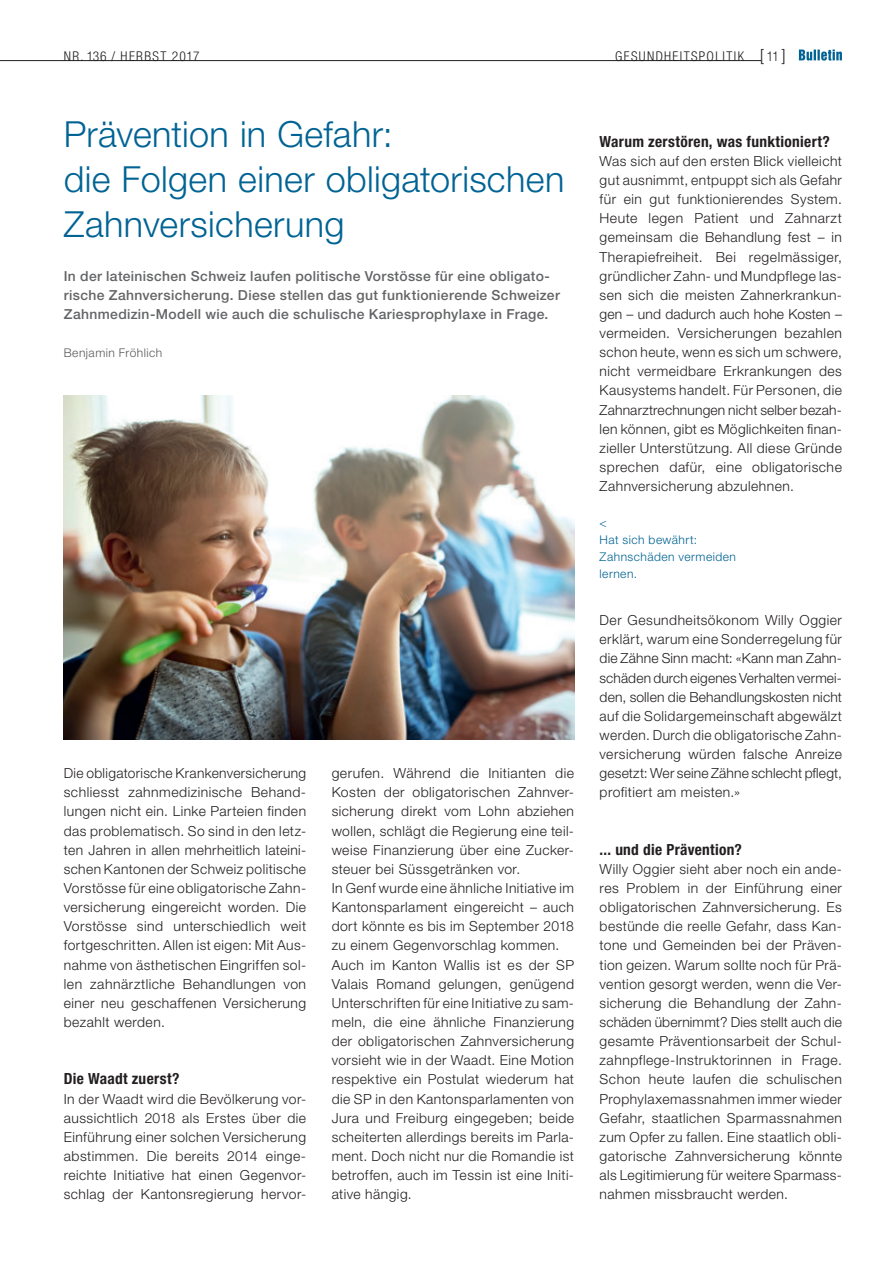
<style>
.page{position:relative;width:893px;height:1263px;background:#fff}
.page>*{position:absolute;margin:0;border:0;box-sizing:border-box;transform-origin:0 0}
.t1{font:300 36px/45px "Helvetica Neue LT Std";letter-spacing:.01em;color:#006394}
.t2{font:700 condensed 15.3px "Helvetica Neue LT Std";letter-spacing:.02em;color:#231f20}
.t3{font:300 13.8px/19.2px "Helvetica Neue LT Std";letter-spacing:.035em;color:#231f20;text-align:justify}
.t4{font:500 13.8px/19.2px "Helvetica Neue LT Std";letter-spacing:.025em;color:#636466}
.t5{font:300 condensed 13.5px "Helvetica Neue LT Std";letter-spacing:.1em;color:#231f20}
.t6{font:300 12px/17px "Helvetica Neue LT Std";letter-spacing:.04em;color:#006394}
.t7{font:300 12px "Helvetica Neue LT Std";letter-spacing:.04em;color:#58595b}
.s1{font-size:16.8px}
</style>
<div class="page">
<hr style="left:0;top:60px;width:761px;height:1px;background:#231f20">
<svg style="left:799px;top:50px;width:43px;height:11px"></svg>
<img style="left:64px;top:395px;width:510px;height:345px">
<p class="t5" style="left:64px;top:48px;width:137px">NR. 136 / HERBST 2017</p>
<p class="t5" style="left:615px;top:48px;width:172px">GESUNDHEITSPOLITIK <span class="s1">[</span>11<span class="s1">]</span></p>
<h1 class="t1" style="left:64px;top:111px;width:502px">Prävention in Gefahr:<br>die Folgen einer obligatorischen<br>Zahnversicherung</h1>
<p class="t4" style="left:64px;top:266px;width:498px">In der lateinischen Schweiz laufen politische Vorstösse für eine obligato&shy;rische Zahnversicherung. Diese stellen das gut funktionierende Schweizer<br>Zahnmedizin-Modell wie auch die schulische Kariesprophylaxe in Frage.</p>
<p class="t7" style="left:64px;top:346px;width:100px">Benjamin Fröhlich</p>
<p class="t3" style="left:64px;top:763px;width:244px">Die obligatorische Krankenversicherung schliesst zahnmedizinische Behand&shy;lungen nicht ein. Linke Parteien finden das problematisch. So sind in den letz&shy;ten Jahren in allen mehrheitlich lateini&shy;schen Kantonen der Schweiz politische Vorstösse für eine obligatorische Zahn&shy;versicherung eingereicht worden. Die Vorstösse sind unterschiedlich weit fortgeschritten. Allen ist eigen: Mit Aus&shy;nahme von ästhetischen Eingriffen sol&shy;len zahnärztliche Behandlungen von einer neu geschaffenen Versicherung bezahlt werden.</p>
<p class="t2" style="left:64px;top:1070px;width:117px">Die Waadt zuerst?</p>
<p class="t3" style="left:64px;top:1089px;width:244px">In der Waadt wird die Bevölkerung vor&shy;aussichtlich 2018 als Erstes über die Einführung einer solchen Versicherung abstimmen. Die bereits 2014 einge&shy;reichte Initiative hat einen Gegenvor&shy;schlag der Kantonsregierung hervor-</p>
<p class="t3" style="left:332px;top:763px;width:244px;text-align:left">gerufen. Während die Initianten die Kosten der obligatorischen Zahnver&shy;sicherung direkt vom Lohn abziehen wollen, schlägt die Regierung eine teil&shy;weise Finanzierung über eine Zucker&shy;steuer bei Süssgetränken vor.<br>In Genf wurde eine ähnliche Initiative im Kantonsparlament eingereicht – auch dort könnte es bis im September 2018 zu einem Gegenvorschlag kommen.<br>Auch im Kanton Wallis ist es der SP Valais Romand gelungen, genügend Unterschriften für eine Initiative zu sam&shy;meln, die eine ähnliche Finanzierung der obligatorischen Zahnversicherung vorsieht wie in der Waadt. Eine Motion respektive ein Postulat wiederum hat die SP in den Kantonsparlamenten von Jura und Freiburg eingegeben; beide scheiterten allerdings bereits im Parla&shy;ment. Doch nicht nur die Romandie ist betroffen, auch im Tessin ist eine Initi&shy;ative hängig.</p>
<p class="t2" style="left:600px;top:132px;width:232px">Warum zerstören, was funktioniert?</p>
<p class="t3" style="left:600px;top:151px;width:244px">Was sich auf den ersten Blick vielleicht gut ausnimmt, entpuppt sich als Gefahr für ein gut funktionierendes System.<br>Heute legen Patient und Zahnarzt gemeinsam die Behandlung fest – in Therapiefreiheit. Bei regelmässiger, gründlicher Zahn- und Mundpflege las&shy;sen sich die meisten Zahnerkrankun&shy;gen – und dadurch auch hohe Kosten – vermeiden. Versicherungen bezahlen schon heute, wenn es sich um schwere, nicht vermeidbare Erkrankungen des Kausystems handelt. Für Personen, die Zahnarztrechnungen nicht selber bezah&shy;len können, gibt es Möglichkeiten finan&shy;zieller Unterstützung. All diese Gründe sprechen dafür, eine obligatorische Zahnversicherung abzulehnen.</p>
<p class="t6" style="left:600px;top:513px;width:138px">&lt;<br>Hat sich bewährt:<br>Zahnschäden vermeiden lernen.</p>
<p class="t3" style="left:600px;top:610px;width:244px">Der Gesundheitsökonom Willy Oggier erklärt, warum eine Sonderregelung für die Zähne Sinn macht: «Kann man Zahn&shy;schäden durch eigenes Verhalten vermei&shy;den, sollen die Behandlungskosten nicht auf die Solidargemeinschaft abgewälzt werden. Durch die obligatorische Zahn&shy;versicherung würden falsche Anreize gesetzt: Wer seine Zähne schlecht pflegt, profitiert am meisten.»</p>
<p class="t2" style="left:600px;top:840px;width:144px">... und die Prävention?</p>
<p class="t3" style="left:600px;top:859px;width:244px">Willy Oggier sieht aber noch ein ande&shy;res Problem in der Einführung einer obligatorischen Zahnversicherung. Es bestünde die reelle Gefahr, dass Kan&shy;tone und Gemeinden bei der Präven&shy;tion geizen. Warum sollte noch für Prä&shy;vention gesorgt werden, wenn die Ver&shy;sicherung die Behandlung der Zahn&shy;schäden übernimmt? Dies stellt auch die gesamte Präventionsarbeit der Schul&shy;zahnpflege-Instruktorinnen in Frage.<br>Schon heute laufen die schulischen Prophylaxemassnahmen immer wieder Gefahr, staatlichen Sparmassnahmen zum Opfer zu fallen. Eine staatlich obli&shy;gatorische Zahnversicherung könnte als Legitimierung für weitere Sparmass&shy;nahmen missbraucht werden.</p>
</div>
